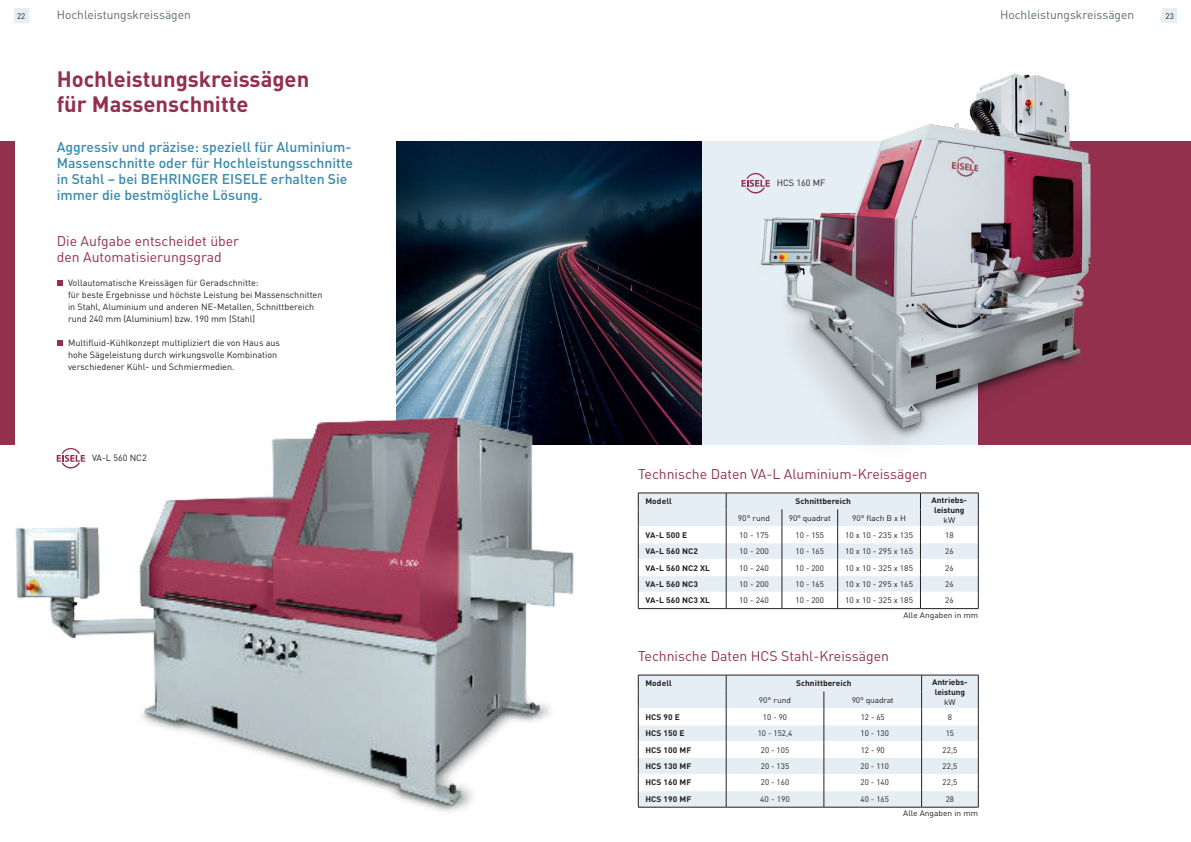
<style>
.page{position:relative;width:1191px;height:842px;background:#fff}
.page>*{position:absolute;margin:0;border:0;box-sizing:border-box;transform-origin:0 0}
.t1{font:700 22px/25px "DIN Pro";color:#92304e}
.t2{font:500 14px/16px "DIN Pro";color:#358aae}
.t3{font:14px/16px "DIN Pro";color:#92304e}
.t4{font:12px "DIN Pro";color:#5c6a74}
.t5{font:9px/12px "DIN Pro";color:#231f20}
.t6{font:700 8px/10px "DIN Pro";color:#231f20;text-align:center;scale:1.05 1}
.t7{font:8px "DIN Pro";color:#231f20;scale:1.05 1}
.t8{font:8px "DIN Pro";color:#231f20}
.t9{font:8px "DIN Pro";letter-spacing:-.02em;color:#231f20;scale:1.05 1}
</style>
<div class="page">
<div style="left:397px;top:141px;width:794px;height:303px;background:#e5eef4"></div>
<div style="left:0;top:141px;width:14px;height:303px;background:#92304e"></div>
<div style="left:978px;top:141px;width:213px;height:303px;background:#92304e"></div>
<img style="left:397px;top:141px;width:305px;height:303px">
<img style="left:753px;top:73px;width:357px;height:420px">
<img style="left:0;top:323px;width:595px;height:489px">
<div style="left:14px;top:9px;width:14px;height:14px;background:#e5eef4"></div>
<div style="left:1162px;top:9px;width:14px;height:14px;background:#e5eef4"></div>
<svg style="left:57px;top:280px;width:5px;height:5px"></svg>
<svg style="left:57px;top:340px;width:5px;height:5px"></svg>
<svg style="left:57px;top:448px;width:28px;height:20px"></svg>
<hr style="left:638px;top:807px;width:88px;height:1px;background:#231f20">
<hr style="left:726px;top:807px;width:98px;height:1px;background:#231f20">
<hr style="left:824px;top:807px;width:97px;height:1px;background:#231f20">
<hr style="left:921px;top:807px;width:57px;height:1px;background:#231f20">
<svg style="left:638px;top:675px;width:341px;height:132px"></svg>
<svg style="left:638px;top:493px;width:341px;height:116px"></svg>
<hr style="left:638px;top:608px;width:88px;height:1px;background:#231f20">
<hr style="left:726px;top:608px;width:56px;height:1px;background:#231f20">
<hr style="left:782px;top:608px;width:55px;height:1px;background:#231f20">
<hr style="left:837px;top:608px;width:83px;height:1px;background:#231f20">
<hr style="left:920px;top:608px;width:58px;height:1px;background:#231f20">
<svg style="left:741px;top:173px;width:29px;height:20px"></svg>
<h3 class="t4" style="left:57px;top:9px;width:136px">Hochleistungskreissägen</h3>
<h3 class="t4" style="left:1000px;top:9px;width:136px">Hochleistungskreissägen</h3>
<p class="t8" style="left:17px;top:12px;width:10px">22</p>
<p class="t8" style="left:1165px;top:12px;width:10px">23</p>
<h1 class="t1" style="left:57px;top:68px;width:254px">Hochleistungskreissägen für Massenschnitte</h1>
<h2 class="t2" style="left:57px;top:139px;width:298px">Aggressiv und präzise: speziell für Aluminium-Massenschnitte oder für Hochleistungsschnitte in Stahl – bei BEHRINGER EISELE erhalten Sie immer die bestmögliche Lösung.</h2>
<h2 class="t3" style="left:57px;top:233px;width:184px">Die Aufgabe entscheidet über den Automatisierungsgrad</h2>
<p class="t5" style="left:68px;top:277px;width:256px">Vollautomatische Kreissägen für Geradschnitte:<br>für beste Ergebnisse und höchste Leistung bei Massenschnitten in Stahl, Aluminium und anderen NE-Metallen, Schnittbereich rund 240 mm (Aluminium) bzw. 190 mm (Stahl)</p>
<p class="t5" style="left:68px;top:337px;width:213px">Multifluid-Kühlkonzept multipliziert die von Haus aus hohe Sägeleistung durch wirkungsvolle Kombination verschiedener Kühl- und Schmiermedien.</p>
<p class="t5" style="left:92px;top:452px;width:56px">VA-L 560 NC2</p>
<p class="t5" style="left:777px;top:177px;width:50px">HCS 160 MF</p>
<h2 class="t3" style="left:638px;top:466px;width:291px">Technische Daten VA-L Aluminium-Kreissägen</h2>
<p class="t6" style="left:645px;top:497px;width:27px">Modell</p>
<p class="t6" style="left:795px;top:497px;width:54px">Schnittbereich</p>
<p class="t6" style="left:931px;top:495px;width:35px">Antriebs&shy;leistung</p>
<p class="t7" style="left:738px;top:514px;width:32px">90° rund</p>
<p class="t9" style="left:788px;top:514px;width:42px">90° quadrat</p>
<p class="t7" style="left:852px;top:514px;width:53px">90° flach B x H</p>
<p class="t7" style="left:943px;top:516px;width:13px">kW</p>
<p class="t6" style="left:645px;top:530px;width:41px">VA-L 500 E</p>
<p class="t7" style="left:739px;top:531px;width:30px">10 - 175</p>
<p class="t8" style="left:795px;top:531px;width:30px">10 - 155</p>
<p class="t7" style="left:845px;top:531px;width:66px">10 x 10 - 235 x 135</p>
<p class="t8" style="left:945px;top:531px;width:10px">18</p>
<p class="t6" style="left:645px;top:547px;width:52px">VA-L 560 NC2</p>
<p class="t7" style="left:739px;top:547px;width:30px">10 - 200</p>
<p class="t8" style="left:795px;top:547px;width:30px">10 - 165</p>
<p class="t7" style="left:845px;top:547px;width:66px">10 x 10 - 295 x 165</p>
<p class="t8" style="left:945px;top:547px;width:10px">26</p>
<p class="t6" style="left:645px;top:563px;width:63px">VA-L 560 NC2 XL</p>
<p class="t7" style="left:739px;top:563px;width:30px">10 - 240</p>
<p class="t8" style="left:795px;top:563px;width:30px">10 - 200</p>
<p class="t7" style="left:845px;top:563px;width:66px">10 x 10 - 325 x 185</p>
<p class="t8" style="left:945px;top:563px;width:10px">26</p>
<p class="t6" style="left:645px;top:579px;width:52px">VA-L 560 NC3</p>
<p class="t7" style="left:739px;top:580px;width:30px">10 - 200</p>
<p class="t8" style="left:795px;top:580px;width:30px">10 - 165</p>
<p class="t7" style="left:845px;top:580px;width:66px">10 x 10 - 295 x 165</p>
<p class="t8" style="left:945px;top:580px;width:10px">26</p>
<p class="t6" style="left:645px;top:596px;width:63px">VA-L 560 NC3 XL</p>
<p class="t7" style="left:739px;top:596px;width:30px">10 - 240</p>
<p class="t8" style="left:795px;top:596px;width:30px">10 - 200</p>
<p class="t7" style="left:845px;top:596px;width:66px">10 x 10 - 325 x 185</p>
<p class="t8" style="left:945px;top:596px;width:10px">26</p>
<p class="t7" style="left:903px;top:611px;width:73px">Alle Angaben in mm</p>
<h2 class="t3" style="left:638px;top:648px;width:252px">Technische Daten HCS Stahl-Kreissägen</h2>
<p class="t6" style="left:645px;top:679px;width:27px">Modell</p>
<p class="t6" style="left:796px;top:679px;width:54px">Schnittbereich</p>
<p class="t6" style="left:932px;top:677px;width:35px">Antriebs&shy;leistung</p>
<p class="t7" style="left:759px;top:696px;width:32px">90° rund</p>
<p class="t9" style="left:851px;top:696px;width:42px">90° quadrat</p>
<p class="t7" style="left:944px;top:698px;width:13px">kW</p>
<p class="t6" style="left:645px;top:712px;width:34px">HCS 90 E</p>
<p class="t8" style="left:763px;top:713px;width:26px">10 - 90</p>
<p class="t8" style="left:860px;top:713px;width:26px">12 - 65</p>
<p class="t8" style="left:948px;top:713px;width:6px">8</p>
<p class="t6" style="left:645px;top:729px;width:39px">HCS 150 E</p>
<p class="t8" style="left:757px;top:729px;width:36px">10 - 152,4</p>
<p class="t8" style="left:860px;top:729px;width:30px">10 - 130</p>
<p class="t8" style="left:945px;top:729px;width:10px">15</p>
<p class="t6" style="left:645px;top:745px;width:45px">HCS 100 MF</p>
<p class="t8" style="left:761px;top:746px;width:30px">20 - 105</p>
<p class="t8" style="left:860px;top:746px;width:26px">12 - 90</p>
<p class="t8" style="left:942px;top:746px;width:16px">22,5</p>
<p class="t6" style="left:645px;top:762px;width:45px">HCS 130 MF</p>
<p class="t8" style="left:761px;top:762px;width:30px">20 - 135</p>
<p class="t8" style="left:860px;top:762px;width:30px">20 - 110</p>
<p class="t8" style="left:942px;top:762px;width:16px">22,5</p>
<p class="t6" style="left:645px;top:778px;width:45px">HCS 160 MF</p>
<p class="t8" style="left:761px;top:778px;width:30px">20 - 160</p>
<p class="t8" style="left:860px;top:778px;width:30px">20 - 140</p>
<p class="t8" style="left:942px;top:778px;width:16px">22,5</p>
<p class="t6" style="left:645px;top:794px;width:45px">HCS 190 MF</p>
<p class="t7" style="left:760px;top:795px;width:30px">40 - 190</p>
<p class="t8" style="left:860px;top:795px;width:30px">40 - 165</p>
<p class="t8" style="left:945px;top:795px;width:10px">28</p>
<p class="t7" style="left:903px;top:809px;width:73px">Alle Angaben in mm</p>
</div>
